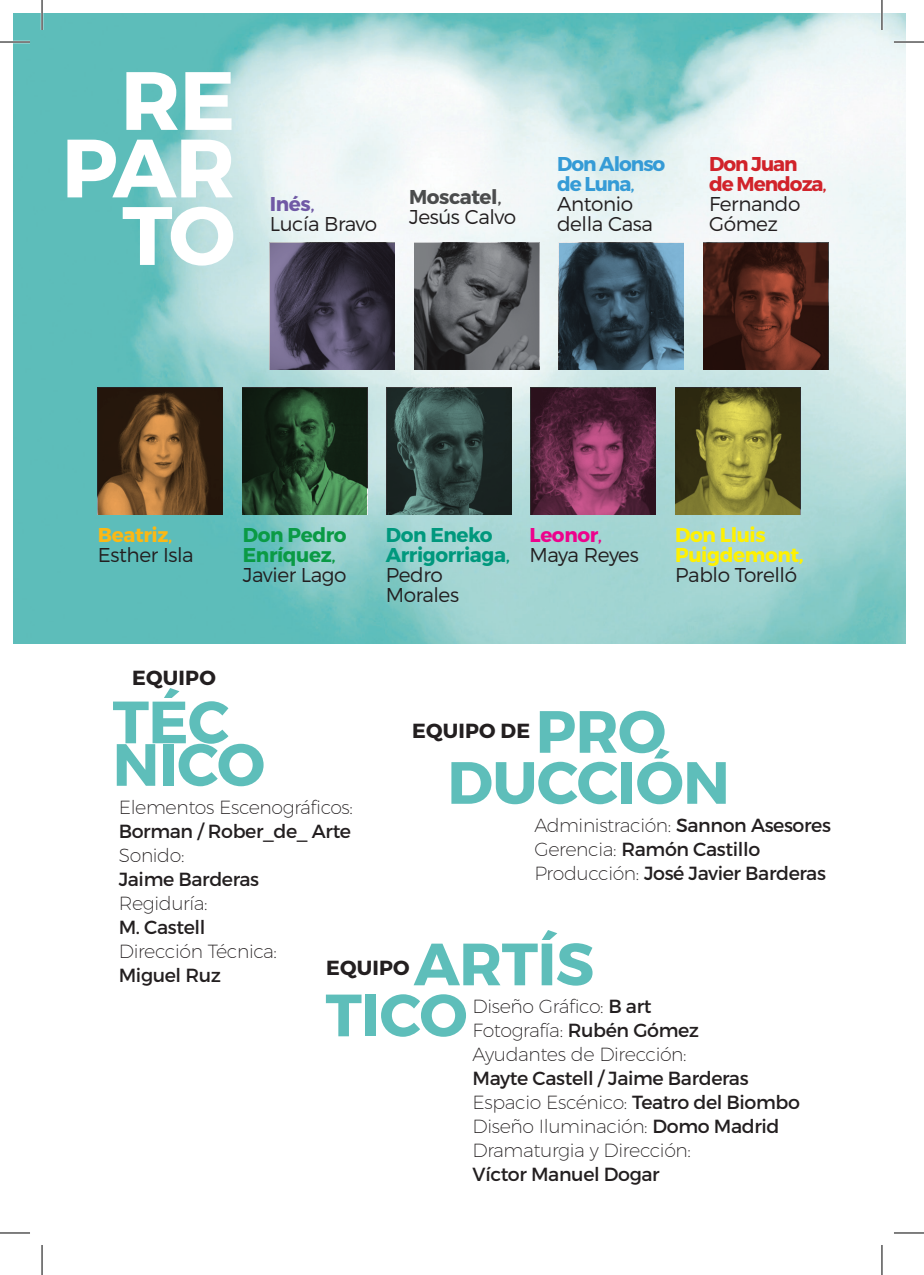
<style>
.page{position:relative;width:924px;height:1275px;background:#fff}
.page>*{position:absolute;margin:0;border:0;box-sizing:border-box;transform-origin:0 0}
.t1{font:700 82.4px "Montserrat";letter-spacing:-.03em;color:#fff}
.t2{font:700 59.6px "Montserrat";letter-spacing:-.01em;color:#5ebeba}
.t3{font:700 20.4px "Montserrat";letter-spacing:.01em;color:#231f20}
.t4{font:300 20px "Montserrat";letter-spacing:-.02em;color:#231f20}
.t5{font:700 20px/20px "Montserrat";letter-spacing:-.02em;color:#00987d}
.t6{font:700 20px/20px "Montserrat";letter-spacing:-.02em;color:#fff101}
.t7{font:700 20px/20px "Montserrat";letter-spacing:-.02em;color:#0a9a45}
.t8{font:700 20px "Montserrat";letter-spacing:-.05em;color:#d1232a}
.t9{font:700 20px "Montserrat";letter-spacing:-.05em;color:#359bd6}
.t10{font:700 20px "Montserrat";letter-spacing:-.02em;color:#4b4c4d}
.t11{font:700 20px "Montserrat";letter-spacing:-.02em;color:#fcb814}
.t12{font:700 20px "Montserrat";letter-spacing:-.02em;color:#ed028c}
.t13{font:700 20px "Montserrat";color:#7059a5}
.t14{font:200 19px/24px "Montserrat";letter-spacing:-.02em;color:#231f20}
.t15{font:19px "Montserrat";letter-spacing:-.02em;color:#231f20}
.s1{font-weight:400}
.s2{font-weight:200}
</style>
<div class="page">
<img style="left:14px;top:14px;width:890px;height:629px">
<svg style="left:270px;top:243px;width:124px;height:126px"></svg>
<svg style="left:414px;top:243px;width:125px;height:126px"></svg>
<svg style="left:703px;top:243px;width:125px;height:126px"></svg>
<svg style="left:98px;top:388px;width:125px;height:126px"></svg>
<svg style="left:242px;top:388px;width:125px;height:126px"></svg>
<svg style="left:530px;top:388px;width:125px;height:126px"></svg>
<svg style="left:675px;top:388px;width:124px;height:126px"></svg>
<svg style="left:387px;top:388px;width:124px;height:126px"></svg>
<svg style="left:558px;top:243px;width:125px;height:126px"></svg>
<hr style="left:0;top:41px;width:30px;height:2px;background:#fff">
<hr style="left:893px;top:41px;width:30px;height:2px;background:#fff">
<hr style="left:41px;top:0;width:2px;height:30px;background:#fff">
<hr style="left:880px;top:0;width:2px;height:30px;background:#fff">
<hr style="left:0;top:42px;width:30px;height:1px;background:#000">
<hr style="left:893px;top:42px;width:30px;height:1px;background:#000">
<hr style="left:0;top:1232px;width:30px;height:1px;background:#000">
<hr style="left:893px;top:1232px;width:30px;height:1px;background:#000">
<hr style="left:42px;top:0;width:1px;height:30px;background:#000">
<hr style="left:42px;top:1245px;width:1px;height:30px;background:#000">
<hr style="left:881px;top:0;width:1px;height:30px;background:#000">
<hr style="left:881px;top:1245px;width:1px;height:30px;background:#000">
<p class="t1" style="left:121px;top:50px;width:116px">RE</p>
<p class="t1" style="left:62px;top:117px;width:175px">PAR</p>
<p class="t1" style="left:122px;top:185px;width:115px">TO</p>
<p class="t13" style="left:270px;top:191px;width:46px">Inés<span class="s1">,</span></p>
<p class="t4" style="left:270px;top:212px;width:109px">Lucía Bravo</p>
<p class="t10" style="left:409px;top:184px;width:94px">Moscatel<span class="s1">,</span></p>
<p class="t4" style="left:409px;top:205px;width:109px">Jesús Calvo</p>
<p class="t9" style="left:557px;top:151px;width:110px">Don Alonso</p>
<p class="t9" style="left:557px;top:171px;width:79px">de Luna<span class="s1">,</span></p>
<p class="t4" style="left:557px;top:192px;width:77px">Antonio</p>
<p class="t4" style="left:557px;top:212px;width:98px">della Casa</p>
<p class="t8" style="left:708px;top:151px;width:90px">Don Juan</p>
<p class="t8" style="left:708px;top:171px;width:119px">de Mendoza<span class="s1">,</span></p>
<p class="t4" style="left:708px;top:192px;width:93px">Fernando</p>
<p class="t4" style="left:708px;top:212px;width:70px">Gómez</p>
<p class="t11" style="left:98px;top:522px;width:76px">Beatriz<span class="s1">,</span></p>
<p class="t4" style="left:98px;top:542px;width:97px">Esther Isla</p>
<p class="t7" style="left:243px;top:525px;width:105px">Don Pedro<br>Enríquez<span class="s1">,</span></p>
<p class="t4" style="left:243px;top:562px;width:105px">Javier Lago</p>
<p class="t5" style="left:385px;top:525px;width:126px">Don Eneko<br>Arrigorriaga<span class="s1">,</span></p>
<p class="t4" style="left:385px;top:562px;width:58px">Pedro</p>
<p class="t4" style="left:385px;top:582px;width:75px">Morales</p>
<p class="t12" style="left:529px;top:522px;width:74px">Leonor<span class="s1">,</span></p>
<p class="t4" style="left:529px;top:542px;width:111px">Maya Reyes</p>
<p class="t6" style="left:675px;top:525px;width:130px">Don Lluis<br>Puigdemont,</p>
<p class="t4" style="left:675px;top:562px;width:123px">Pablo Torelló</p>
<p class="t3" style="left:132px;top:665px;width:85px">EQUIPO</p>
<p class="t2" style="left:112px;top:685px;width:118px">TÉC</p>
<p class="t2" style="left:112px;top:727px;width:154px">NICO</p>
<p class="t2" style="left:535px;top:694px;width:132px">PRO</p>
<p class="t3" style="left:412px;top:718px;width:120px">EQUIPO DE</p>
<p class="t2" style="left:447px;top:745px;width:284px">DUCCIÓN</p>
<p class="t14" style="left:119px;top:794px;width:235px">Elementos Escenográficos:<br><span class="s1">Borman / Rober_de_ Arte</span></p>
<p class="t14" style="left:119px;top:842px;width:67px">Sonido:</p>
<p class="t15" style="left:119px;top:867px;width:142px">Jaime Barderas</p>
<p class="t14" style="left:119px;top:890px;width:90px">Regiduría:</p>
<p class="t15" style="left:119px;top:915px;width:88px">M. Castell</p>
<p class="t14" style="left:119px;top:938px;width:160px">Dirección Técnica:</p>
<p class="t15" style="left:119px;top:963px;width:104px">Miguel Ruz</p>
<p class="t14" style="left:534px;top:813px;width:298px">Administración: <span class="s1">Sannon Asesores</span></p>
<p class="t15" style="left:534px;top:838px;width:227px"><span class="s2">Gerencia:</span> Ramón Castillo</p>
<p class="t15" style="left:534px;top:862px;width:293px"><span class="s2">Producción:</span> José Javier Barderas</p>
<p class="t2" style="left:413px;top:927px;width:182px">ARTÍS</p>
<p class="t2" style="left:325px;top:978px;width:143px">TICO</p>
<p class="t3" style="left:326px;top:955px;width:85px">EQUIPO</p>
<p class="t14" style="left:472px;top:994px;width:180px">Diseño Gráfico: <span class="s1">B art</span></p>
<p class="t14" style="left:472px;top:1018px;width:228px">Fotografía: <span class="s1">Rubén Gómez</span></p>
<p class="t14" style="left:472px;top:1042px;width:215px">Ayudantes de Dirección:</p>
<p class="t15" style="left:472px;top:1066px;width:277px">Mayte Castell / Jaime Barderas</p>
<p class="t14" style="left:472px;top:1090px;width:329px">Espacio Escénico: <span class="s1">Teatro del Biombo</span></p>
<p class="t14" style="left:472px;top:1114px;width:308px">Diseño Iluminación: <span class="s1">Domo Madrid</span></p>
<p class="t14" style="left:472px;top:1138px;width:220px">Dramaturgia y Dirección:</p>
<p class="t15" style="left:472px;top:1162px;width:189px">Víctor Manuel Dogar</p>
</div>
